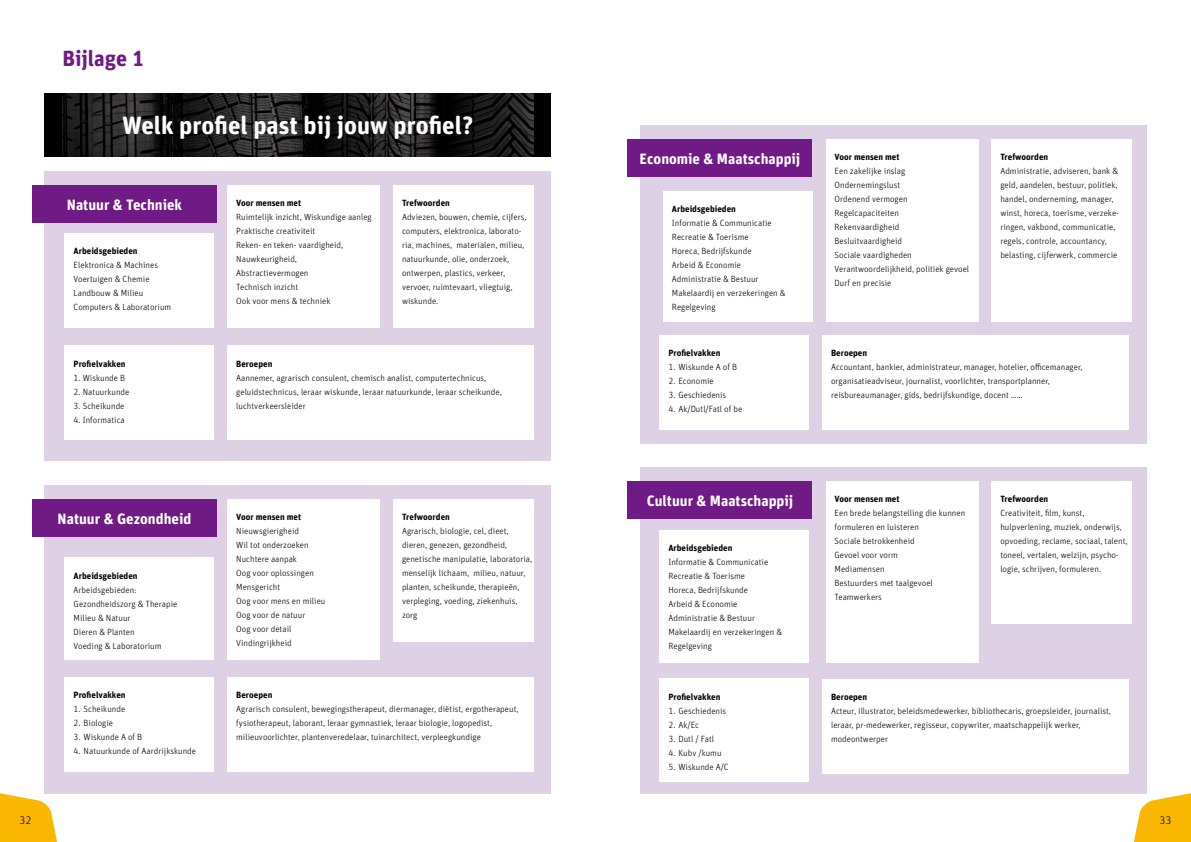
<style>
.page{position:relative;width:1191px;height:842px;background:#fff}
.page>*{position:absolute;margin:0;border:0;box-sizing:border-box;transform-origin:0 0}
.t1{font:700 25px "FF Unit Rounded Pro";color:#fff}
.t2{font:700 22px "FF Unit Rounded Pro";color:#701a85}
.t3{font:700 15px "FF Unit Rounded Pro";color:#fff}
.t4{font:300 11px "FF Unit Rounded Pro";color:#000}
.t5{font:300 9px/14px "FF Unit Rounded Pro";color:#000}
.t6{font:700 9px "FF Unit Rounded Pro";color:#000}
</style>
<div class="page">
<svg style="left:0;top:793px;width:105px;height:49px"></svg>
<svg style="left:1134px;top:694px;width:57px;height:148px"></svg>
<div style="left:44px;top:94px;width:507px;height:63px;background:#000"></div>
<img style="left:62px;top:94px;width:471px;height:63px">
<div style="left:44px;top:171px;width:507px;height:289px;background:#ded1e6"></div>
<div style="left:640px;top:125px;width:506px;height:319px;background:#ded1e6"></div>
<div style="left:640px;top:467px;width:506px;height:327px;background:#ded1e6"></div>
<div style="left:44px;top:485px;width:507px;height:308px;background:#ded1e6"></div>
<div style="left:32px;top:185px;width:185px;height:38px;background:#701a85"></div>
<div style="left:627px;top:139px;width:185px;height:37px;background:#701a85"></div>
<div style="left:627px;top:481px;width:185px;height:38px;background:#701a85"></div>
<div style="left:32px;top:499px;width:185px;height:38px;background:#701a85"></div>
<div style="left:227px;top:185px;width:153px;height:143px;background:#fff"></div>
<div style="left:825px;top:139px;width:153px;height:183px;background:#fff"></div>
<div style="left:825px;top:481px;width:153px;height:181px;background:#fff"></div>
<div style="left:227px;top:499px;width:153px;height:161px;background:#fff"></div>
<div style="left:393px;top:185px;width:140px;height:143px;background:#fff"></div>
<div style="left:991px;top:139px;width:140px;height:183px;background:#fff"></div>
<div style="left:991px;top:481px;width:140px;height:143px;background:#fff"></div>
<div style="left:393px;top:499px;width:140px;height:143px;background:#fff"></div>
<div style="left:65px;top:345px;width:149px;height:95px;background:#fff"></div>
<div style="left:659px;top:335px;width:149px;height:95px;background:#fff"></div>
<div style="left:659px;top:679px;width:149px;height:103px;background:#fff"></div>
<div style="left:65px;top:677px;width:149px;height:95px;background:#fff"></div>
<div style="left:227px;top:345px;width:306px;height:95px;background:#fff"></div>
<div style="left:822px;top:335px;width:306px;height:95px;background:#fff"></div>
<div style="left:822px;top:679px;width:306px;height:95px;background:#fff"></div>
<div style="left:227px;top:677px;width:306px;height:95px;background:#fff"></div>
<div style="left:65px;top:233px;width:149px;height:95px;background:#fff"></div>
<div style="left:65px;top:558px;width:149px;height:102px;background:#fff"></div>
<div style="left:663px;top:191px;width:149px;height:131px;background:#fff"></div>
<div style="left:659px;top:530px;width:149px;height:132px;background:#fff"></div>
<h2 class="t2" style="left:62px;top:42px;width:83px">Bijlage 1</h2>
<h1 class="t1" style="left:122px;top:107px;width:352px">Welk profiel past bij jouw profiel?</h1>
<h3 class="t3" style="left:67px;top:194px;width:117px">Natuur &amp; Techniek</h3>
<p class="t6" style="left:74px;top:244px;width:65px">Arbeidsgebieden</p>
<p class="t5" style="left:74px;top:258px;width:99px">Elektronica &amp; Machines<br>Voertuigen &amp; Chemie<br>Landbouw &amp; Milieu<br>Computers &amp; Laboratorium</p>
<p class="t6" style="left:74px;top:357px;width:53px">Profielvakken</p>
<p class="t5" style="left:74px;top:370px;width:53px">1. Wiskunde B</p>
<p class="t5" style="left:74px;top:384px;width:57px">2. Natuurkunde</p>
<p class="t5" style="left:74px;top:398px;width:52px">3. Scheikunde</p>
<p class="t5" style="left:74px;top:412px;width:53px">4. Informatica</p>
<h3 class="t3" style="left:58px;top:508px;width:135px">Natuur &amp; Gezondheid</h3>
<p class="t6" style="left:74px;top:569px;width:65px">Arbeidsgebieden</p>
<p class="t5" style="left:74px;top:583px;width:105px">Arbeidsgebieden:<br>Gezondheidszorg &amp; Therapie<br>Milieu &amp; Natuur<br>Dieren &amp; Planten<br>Voeding &amp; Laboratorium</p>
<p class="t6" style="left:74px;top:688px;width:53px">Profielvakken</p>
<p class="t5" style="left:74px;top:702px;width:53px">1. Scheikunde</p>
<p class="t5" style="left:74px;top:716px;width:41px">2. Biologie</p>
<p class="t5" style="left:74px;top:730px;width:70px">3. Wiskunde A of B</p>
<p class="t5" style="left:74px;top:744px;width:124px">4. Natuurkunde of Aardrijkskunde</p>
<p class="t6" style="left:236px;top:196px;width:66px">Voor mensen met</p>
<p class="t5" style="left:236px;top:210px;width:137px">Ruimtelijk inzicht, Wiskundige aanleg<br>Praktische creativiteit<br>Reken- en teken- vaardigheid,<br>Nauwkeurigheid,<br>Abstractievermogen<br>Technisch inzicht<br>Ook voor mens &amp; techniek</p>
<p class="t6" style="left:402px;top:196px;width:49px">Trefwoorden</p>
<p class="t5" style="left:402px;top:210px;width:126px">Adviezen, bouwen, chemie, cijfers, computers, elektronica, laborato&shy;ria, machines, materialen, milieu, natuurkunde, olie, onderzoek, ontwerpen, plastics, verkeer, vervoer, ruimtevaart, vliegtuig, wiskunde.</p>
<p class="t6" style="left:236px;top:357px;width:38px">Beroepen</p>
<p class="t5" style="left:236px;top:370px;width:267px">Aannemer, agrarisch consulent, chemisch analist, computertechnicus, geluidstechnicus, leraar wiskunde, leraar natuurkunde, leraar scheikunde, luchtverkeersleider</p>
<p class="t6" style="left:236px;top:511px;width:66px">Voor mensen met</p>
<p class="t5" style="left:236px;top:524px;width:91px">Nieuwsgierigheid<br>Wil tot onderzoeken<br>Nuchtere aanpak<br>Oog voor oplossingen<br>Mensgericht<br>Oog voor mens en milieu<br>Oog voor de natuur<br>Oog voor detail<br>Vindingrijkheid</p>
<p class="t6" style="left:402px;top:511px;width:49px">Trefwoorden</p>
<p class="t5" style="left:402px;top:524px;width:132px">Agrarisch, biologie, cel, dieet, dieren, genezen, gezondheid, genetische manipulatie, laboratoria, menselijk lichaam, milieu, natuur, planten, scheikunde, therapieën, verpleging, voeding, ziekenhuis, zorg</p>
<p class="t6" style="left:236px;top:688px;width:38px">Beroepen</p>
<p class="t5" style="left:236px;top:702px;width:284px">Agrarisch consulent, bewegingstherapeut, diermanager, diëtist, ergotherapeut, fysiotherapeut, laborant, leraar gymnastiek, leraar biologie, logopedist, milieuvoorlichter, plantenveredelaar, tuinarchitect, verpleegkundige</p>
<h3 class="t3" style="left:639px;top:148px;width:162px">Economie &amp; Maatschappij</h3>
<p class="t6" style="left:672px;top:202px;width:65px">Arbeidsgebieden</p>
<p class="t5" style="left:672px;top:216px;width:115px">Informatie &amp; Communicatie<br>Recreatie &amp; Toerisme<br>Horeca, Bedrijfskunde<br>Arbeid &amp; Economie<br>Administratie &amp; Bestuur<br>Makelaardij en verzekeringen &amp;<br>Regelgeving</p>
<p class="t6" style="left:668px;top:346px;width:53px">Profielvakken</p>
<p class="t5" style="left:668px;top:360px;width:70px">1. Wiskunde A of B</p>
<p class="t5" style="left:668px;top:374px;width:47px">2. Economie</p>
<p class="t5" style="left:668px;top:388px;width:59px">3. Geschiedenis</p>
<p class="t5" style="left:668px;top:402px;width:75px">4. Ak/Dutl/Fatl of be</p>
<p class="t6" style="left:834px;top:150px;width:66px">Voor mensen met</p>
<p class="t5" style="left:834px;top:163px;width:136px">Een zakelijke inslag<br>Ondernemingslust<br>Ordenend vermogen<br>Regelcapaciteiten<br>Rekenvaardigheid<br>Besluitvaardigheid<br>Sociale vaardigheden<br>Verantwoordelijkheid, politiek gevoel<br>Durf en precisie</p>
<p class="t6" style="left:1000px;top:150px;width:49px">Trefwoorden</p>
<p class="t5" style="left:1000px;top:163px;width:119px">Administratie, adviseren, bank &amp; geld, aandelen, bestuur, politiek, handel, onderneming, manager, winst, horeca, toerisme, verzeke&shy;ringen, vakbond, communicatie, regels, controle, accountancy, belasting, cijferwerk, commercie</p>
<p class="t6" style="left:831px;top:346px;width:38px">Beroepen</p>
<p class="t5" style="left:831px;top:360px;width:253px">Accountant, bankier, administrateur, manager, hotelier, officemanager, organisatieadviseur, journalist, voorlichter, transportplanner, reisbureaumanager, gids, bedrijfskundige, docent ……</p>
<h3 class="t3" style="left:646px;top:490px;width:148px">Cultuur &amp; Maatschappij</h3>
<p class="t6" style="left:668px;top:541px;width:65px">Arbeidsgebieden</p>
<p class="t5" style="left:668px;top:555px;width:115px">Informatie &amp; Communicatie<br>Recreatie &amp; Toerisme<br>Horeca, Bedrijfskunde<br>Arbeid &amp; Economie<br>Administratie &amp; Bestuur<br>Makelaardij en verzekeringen &amp;<br>Regelgeving</p>
<p class="t6" style="left:668px;top:690px;width:53px">Profielvakken</p>
<p class="t5" style="left:668px;top:703px;width:59px">1. Geschiedenis</p>
<p class="t5" style="left:668px;top:717px;width:32px">2. Ak/Ec</p>
<p class="t5" style="left:668px;top:731px;width:47px">3. Dutl / Fatl</p>
<p class="t5" style="left:668px;top:745px;width:55px">4. Kubv /kumu</p>
<p class="t5" style="left:668px;top:759px;width:62px">5. Wiskunde A/C</p>
<p class="t6" style="left:834px;top:493px;width:66px">Voor mensen met</p>
<p class="t5" style="left:834px;top:506px;width:132px">Een brede belangstelling die kunnen formuleren en luisteren<br>Sociale betrokkenheid<br>Gevoel voor vorm<br>Mediamensen<br>Bestuurders met taalgevoel<br>Teamwerkers</p>
<p class="t6" style="left:1000px;top:493px;width:49px">Trefwoorden</p>
<p class="t5" style="left:1000px;top:506px;width:129px">Creativiteit, film, kunst, hulpverlening, muziek, onderwijs, opvoeding, reclame, sociaal, talent, toneel, vertalen, welzijn, psycho&shy;logie, schrijven, formuleren.</p>
<p class="t6" style="left:831px;top:690px;width:38px">Beroepen</p>
<p class="t5" style="left:831px;top:703px;width:281px">Acteur, illustrator, beleidsmedewerker, bibliothecaris, groepsleider, journalist, leraar, pr-medewerker, regisseur, copywriter, maatschappelijk werker, modeontwerper</p>
<p class="t4" style="left:19px;top:813px;width:14px">32</p>
<p class="t4" style="left:1159px;top:813px;width:14px">33</p>
</div>
